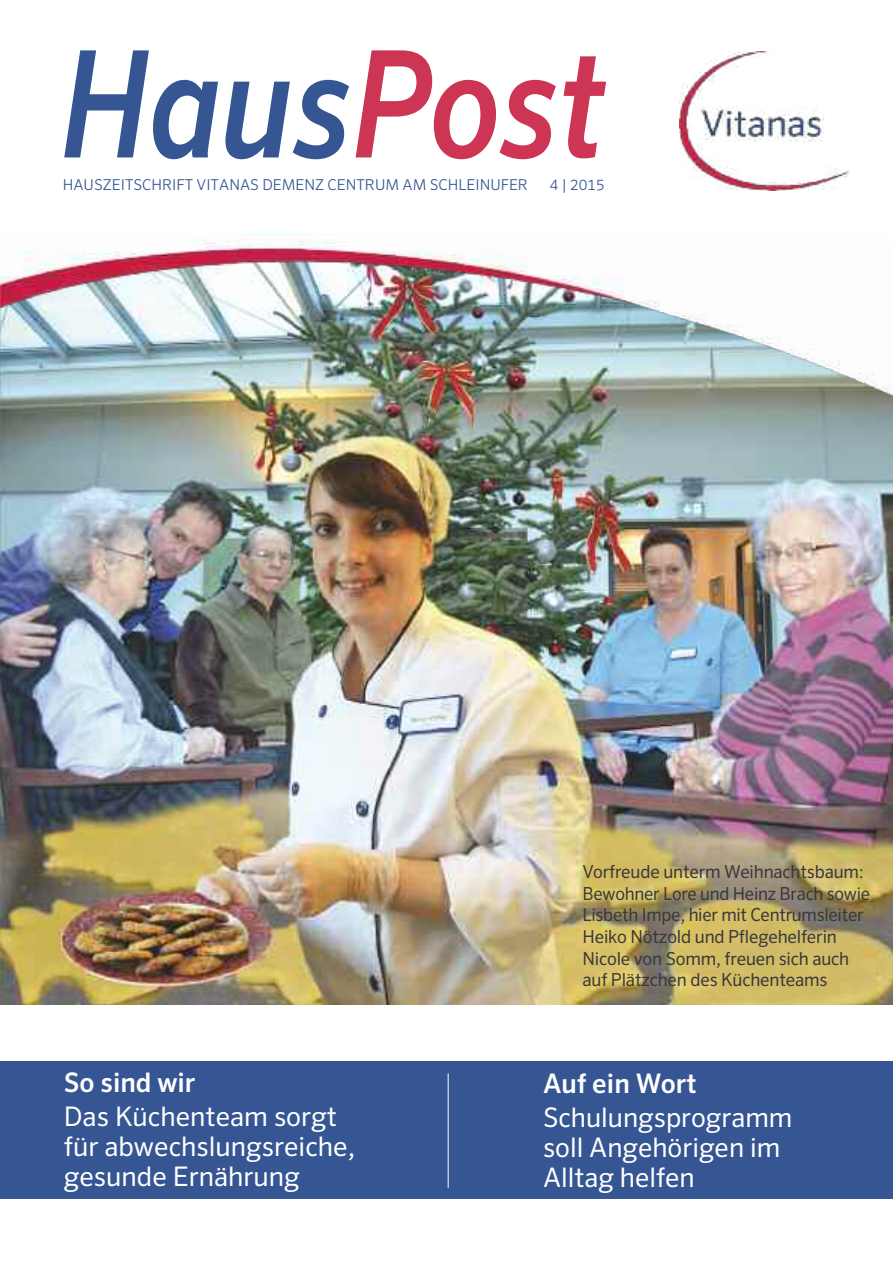
<style>
.page{position:relative;width:893px;height:1263px;background:#fff}
.page>*{position:absolute;margin:0;border:0;box-sizing:border-box;transform-origin:0 0}
.t1{font:italic 500 148.65px "Sero Offc Pro";color:#355593;scale:.85 1}
.t2{font:27px/30px "Sero Offc Pro";color:#fff}
.t3{font:500 27px "Sero Offc Pro";color:#fff}
.t4{font:18px/21.6px "Sero Offc Pro";letter-spacing:-.01em;color:#39383a}
.t5{font:300 15px "Sero Offc Pro";color:#355593}
.s1{color:#cd3554}
</style>
<div class="page">
<img style="left:0;top:396px;width:893px;height:608px">
<img style="left:680px;top:51px;width:170px;height:140px">
<img style="left:0;top:233px;width:893px;height:163px">
<div style="left:0;top:1061px;width:893px;height:138px;background:#355593"></div>
<hr style="left:448px;top:1073px;width:1px;height:115px;background:#fff">
<h1 class="t1" style="left:59px;top:15px;width:643px">Haus<span class="s1">Post</span></h1>
<p class="t5" style="left:63px;top:176px;width:467px">HAUSZEITSCHRIFT VITANAS DEMENZ CENTRUM AM SCHLEINUFER</p>
<p class="t5" style="left:550px;top:176px;width:57px">4 | 2015</p>
<h2 class="t3" style="left:64px;top:1066px;width:133px">So sind wir</h2>
<h2 class="t2" style="left:64px;top:1101px;width:293px">Das Küchenteam sorgt für abwechslungsreiche, gesunde Ernährung</h2>
<p class="t4" style="left:582px;top:861px;width:289px">Vorfreude unterm Weihnachtsbaum:<br>Bewohner Lore und Heinz Brach sowie Lisbeth Impe, hier mit Centrumsleiter Heiko Nötzold und Pflegehelferin Nicole von Somm, freuen sich auch auf Plätzchen des Küchenteams</p>
<h2 class="t3" style="left:543px;top:1067px;width:155px">Auf ein Wort</h2>
<h2 class="t2" style="left:543px;top:1102px;width:251px">Schulungsprogramm soll Angehörigen im<br>Alltag helfen</h2>
</div>
